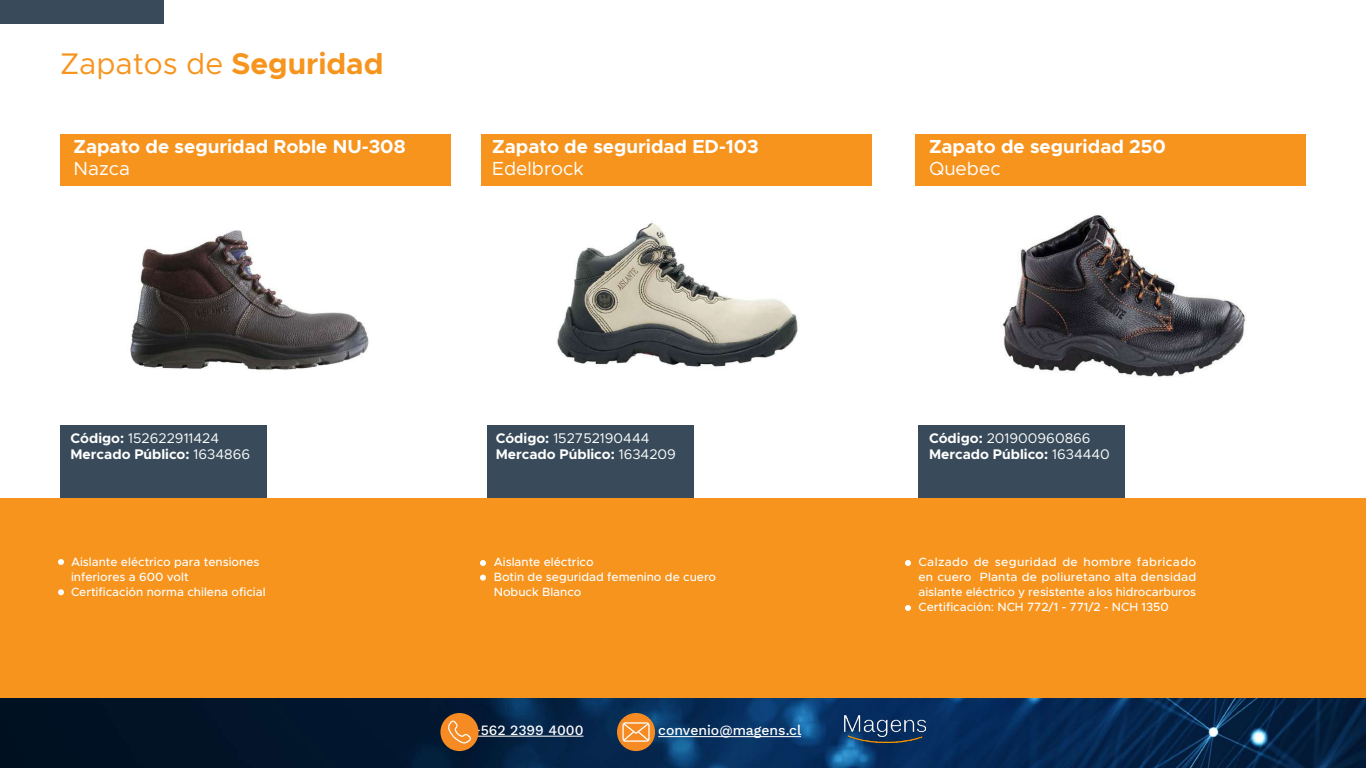
<style>
.page{position:relative;width:1366px;height:768px;background:#fff}
.page>*{position:absolute;margin:0;border:0;box-sizing:border-box;transform-origin:0 0}
.t1{font:30px "Metropolis";color:#f7941e}
.t2{font:700 19px "Metropolis";color:#fff}
.t3{font:19px "Metropolis";color:#fff}
.t4{font:700 14px/16.8px "Metropolis";color:#fff}
.t5{font:500 14px "Work Sans";color:#fff}
.t6{font:500 12px/15px "Metropolis";color:#fff}
.s1{font-weight:700}
.s2{font-weight:400}
</style>
<div class="page">
<img style="left:0;top:698px;width:1366px;height:70px">
<div style="left:617px;top:713px;width:38px;height:38px;background:#f58b22;border-radius:50%"></div>
<svg style="left:622px;top:722px;width:28px;height:20px"></svg>
<hr style="left:658px;top:736px;width:143px;height:1px;background:#fff">
<hr style="left:450px;top:736px;width:133px;height:1px;background:#fff">
<div style="left:440px;top:713px;width:39px;height:38px;background:#f58b22;border-radius:50%"></div>
<svg style="left:448px;top:720px;width:23px;height:23px"></svg>
<img style="left:845px;top:716px;width:81px;height:27px">
<div style="left:60px;top:425px;width:207px;height:98px;background:#394b5a"></div>
<div style="left:487px;top:425px;width:207px;height:98px;background:#394b5a"></div>
<div style="left:918px;top:425px;width:207px;height:98px;background:#394b5a"></div>
<img style="left:130px;top:230px;width:239px;height:140px">
<div style="left:60px;top:134px;width:390px;height:51px;background:#f7941e"></div>
<div style="left:482px;top:134px;width:390px;height:51px;background:#f7941e"></div>
<div style="left:915px;top:134px;width:390px;height:51px;background:#f7941e"></div>
<div style="left:0;top:498px;width:1366px;height:200px;background:#f7941e"></div>
<img style="left:557px;top:223px;width:241px;height:144px">
<img style="left:1002px;top:215px;width:244px;height:162px">
<div style="left:0;top:0;width:163px;height:24px;background:#394b5a"></div>
<svg style="left:58px;top:559px;width:6px;height:6px"></svg>
<svg style="left:58px;top:589px;width:6px;height:6px"></svg>
<svg style="left:480px;top:560px;width:6px;height:6px"></svg>
<svg style="left:480px;top:575px;width:6px;height:6px"></svg>
<svg style="left:905px;top:560px;width:6px;height:6px"></svg>
<svg style="left:905px;top:605px;width:6px;height:6px"></svg>
<h1 class="t1" style="left:60px;top:45px;width:325px">Zapatos de <span class="s1">Seguridad</span></h1>
<h2 class="t2" style="left:74px;top:134px;width:334px">Zapato de seguridad Roble NU-308</h2>
<h2 class="t3" style="left:74px;top:157px;width:58px">Nazca</h2>
<h2 class="t2" style="left:492px;top:134px;width:268px">Zapato de seguridad ED-103</h2>
<h2 class="t3" style="left:492px;top:157px;width:93px">Edelbrock</h2>
<h2 class="t2" style="left:929px;top:134px;width:238px">Zapato de seguridad 250</h2>
<h2 class="t3" style="left:929px;top:157px;width:73px">Quebec</h2>
<p class="t4" style="left:71px;top:429px;width:181px">Código: <span class="s2">152622911424<br></span>Mercado Público: <span class="s2">1634866</span></p>
<p class="t4" style="left:496px;top:429px;width:182px">Código: <span class="s2">152752190444<br></span>Mercado Público: <span class="s2">1634209</span></p>
<p class="t4" style="left:929px;top:429px;width:182px">Código: <span class="s2">201900960866<br></span>Mercado Público: <span class="s2">1634440</span></p>
<p class="t6" style="left:71px;top:555px;width:196px">Aislante eléctrico para tensiones inferiores a 600 volt<br>Certificación norma chilena oficial</p>
<p class="t6" style="left:494px;top:555px;width:224px">Aislante eléctrico<br>Botin de seguridad femenino de cuero<br>Nobuck Blanco</p>
<p class="t6" style="left:919px;top:555px;width:279px;text-align:justify">Calzado de seguridad de hombre fabricado en cuero Planta de poliuretano alta densidad aislante eléctrico y resistente alos hidrocarburos Certificación: NCH 772/1 - 771/2 - NCH 1350</p>
<p class="t5" style="left:472px;top:719px;width:113px">+562 2399 4000</p>
<p class="t5" style="left:658px;top:720px;width:145px">convenio@magens.cl</p>
</div>
